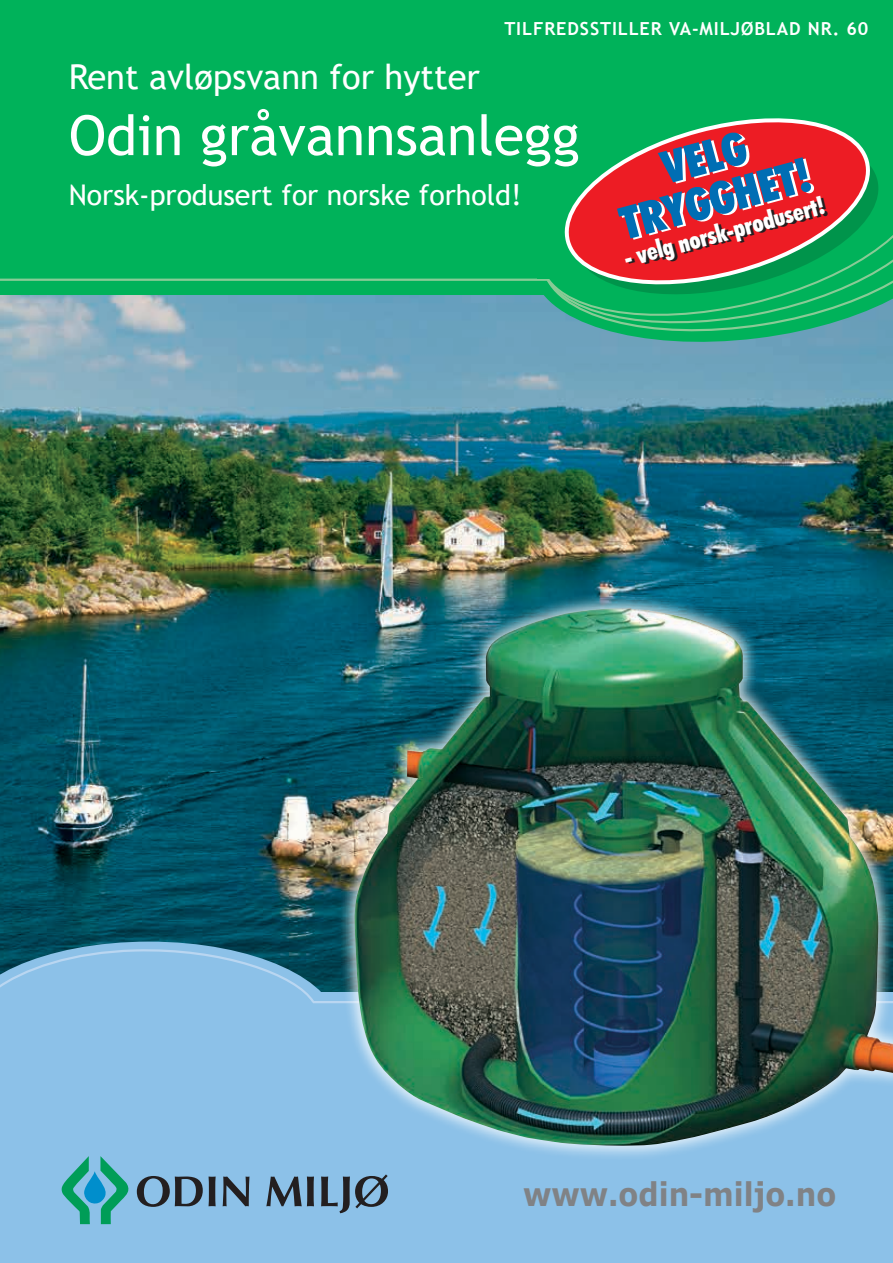
<style>
.page{position:relative;width:893px;height:1263px;background:#fff}
.page>*{position:absolute;margin:0;border:0;box-sizing:border-box;transform-origin:0 0}
.t1{font:55.5px "Trebuchet MS";color:#fff}
.t2{font:900 condensed 45.3px/43.2px "Futura BT";color:#006eb4;text-align:center}
.t3{font:34.5px "Trebuchet MS";color:#fff}
.t4{font:700 32.4px "Verdana";color:#808285;scale:.89 1}
.t5{font:28.5px "Trebuchet MS";color:#fff}
.t6{font:900 condensed 24.6px "Futura BT";color:#fff;scale:.9 1}
.t7{font:700 18px "Trebuchet MS";letter-spacing:.05em;color:#fff}
</style>
<div class="page">
<img style="left:0;top:295px;width:893px;height:646px">
<div style="left:526px;top:295px;width:367px;height:58px;background:#6da1bb"></div>
<div style="left:0;top:993px;width:893px;height:270px;background:#8cc1e8"></div>
<svg style="left:0;top:941px;width:338px;height:63px;background:#216277"></svg>
<hr style="left:313px;top:1001px;width:580px;height:2px;background:#b9d6f1">
<svg style="left:0;top:948px;width:316px;height:56px"></svg>
<div style="left:0;top:0;width:893px;height:295px;background:#00b25a"></div>
<hr style="left:0;top:279px;width:547px;height:2px;background:#89cb96">
<svg style="left:535px;top:335px;width:358px;height:7px;background:#4ea5a0"></svg>
<svg style="left:532px;top:328px;width:361px;height:7px;background:#3eab8d"></svg>
<svg style="left:530px;top:235px;width:363px;height:93px;background:#2ab177"></svg>
<svg style="left:537px;top:235px;width:21px;height:44px"></svg>
<svg style="left:567px;top:180px;width:319px;height:125px;fill:#00b25a"></svg>
<svg style="left:558px;top:118px;width:319px;height:176px"></svg>
<svg style="left:62px;top:1156px;width:67px;height:68px"></svg>
<svg style="left:137px;top:1176px;width:66px;height:31px"></svg>
<svg style="left:209px;top:1176px;width:7px;height:30px"></svg>
<svg style="left:223px;top:1176px;width:26px;height:30px"></svg>
<svg style="left:266px;top:1176px;width:48px;height:30px"></svg>
<svg style="left:321px;top:1174px;width:67px;height:39px"></svg>
<div style="left:338px;top:592px;width:555px;height:569px;background:#fff;opacity:.75"></div>
<img style="left:354px;top:608px;width:539px;height:538px">
<p class="t7" style="left:504px;top:17px;width:366px">TILFREDSSTILLER VA-MILJØBLAD NR. 60</p>
<h3 class="t3" style="left:69px;top:55px;width:413px">Rent avløpsvann for hytter</h3>
<h1 class="t1" style="left:69px;top:100px;width:512px">Odin gråvannsanlegg</h1>
<h3 class="t5" style="left:69px;top:177px;width:454px">Norsk-produsert for norske forhold!</h3>
<h2 class="t2" style="left:604px;top:161px;width:197px;rotate:-15deg">VELG<br>TRYGGHET!</h2>
<h3 class="t6" style="left:620px;top:244px;width:231px;rotate:-15deg">- velg norsk-produsert!</h3>
<h3 class="t4" style="left:523px;top:1171px;width:353px">www.odin-miljo.no</h3>
</div>
